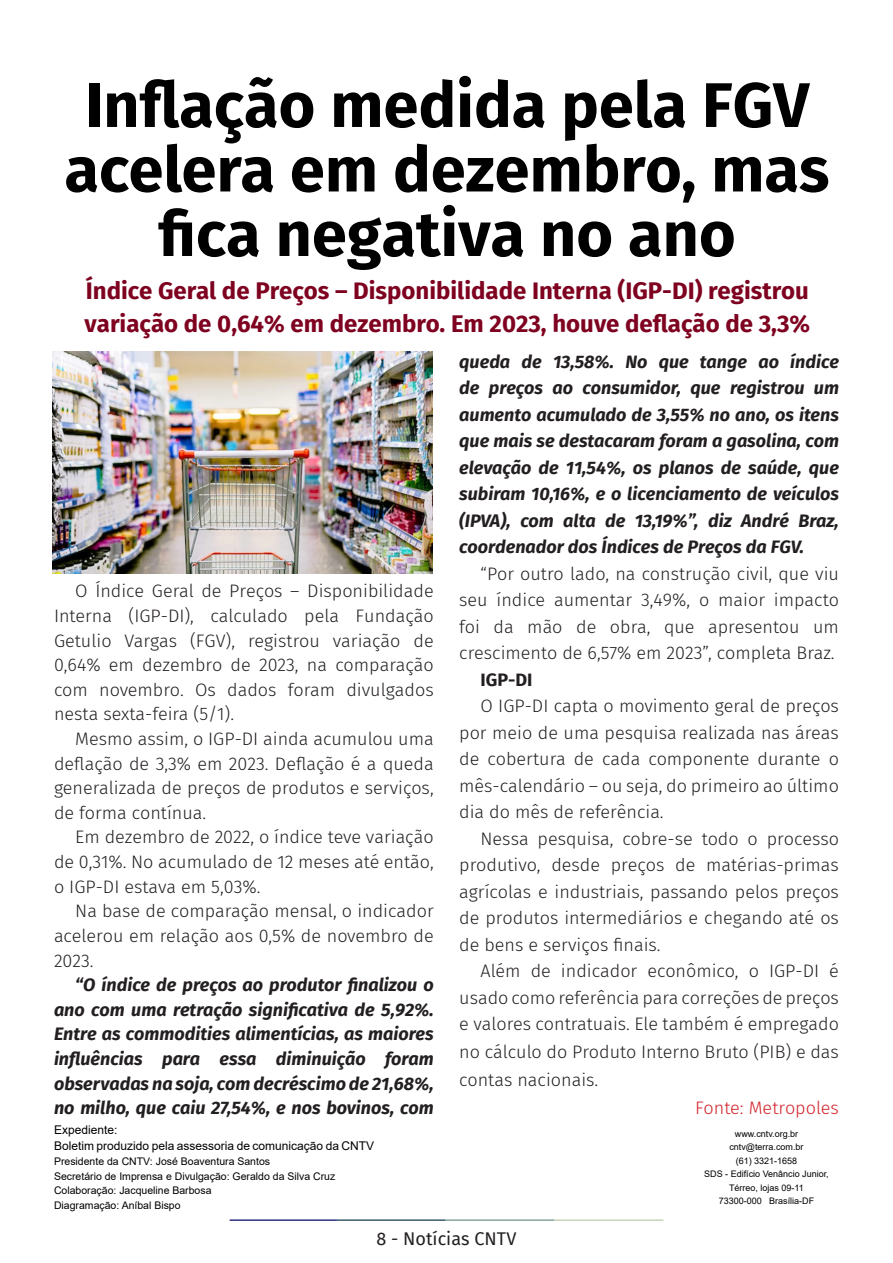
<style>
.page{position:relative;width:893px;height:1263px;background:#fff}
.page>*{position:absolute;margin:0;border:0;box-sizing:border-box;transform-origin:0 0}
.t1{font:700 63px/64.5px "Fira Sans";color:#000001;text-align:center}
.t2{font:700 24px/33px "Fira Sans";color:#7e0220}
.t3{font:300 18px/24.6px "Fira Sans";color:#231f20;text-align:justify}
.t4{font:italic 700 18px/26.5px "Fira Sans";color:#231f20;text-align:justify}
.t5{font:300 18px "Fira Sans";color:#d1232a}
.t6{font:18px "Fira Sans";color:#231f20}
.t7{font:700 18px "Fira Sans";color:#231f20}
.t8{font:12px "Arial";color:#000}
.t9{font:10.5px "Arial";color:#000}
.t10{font:9px/13.5px "Arial";color:#000;text-align:center}
</style>
<div class="page">
<hr style="left:230px;top:1219px;width:107px;height:2px;background:#2f3088">
<hr style="left:337px;top:1219px;width:109px;height:2px;background:#3a5f6d">
<hr style="left:446px;top:1219px;width:109px;height:2px;background:#87a59a">
<hr style="left:555px;top:1219px;width:108px;height:2px;background:#c6d5b7">
<img style="left:52px;top:351px;width:380px;height:222px">
<p class="t1" style="left:64px;top:68px;width:766px">Inflação medida pela FGV acelera em dezembro, mas fica negativa no ano</p>
<p class="t2" style="left:85px;top:272px;width:727px">Índice Geral de Preços – Disponibilidade Interna (IGP-DI) registrou variação de 0,64% em dezembro. Em 2023, houve deflação de 3,3%</p>
<p class="t3" style="left:54px;top:579px;width:381px;text-indent:21px">O Índice Geral de Preços – Disponibilidade Interna (IGP-DI), calculado pela Fundação Getulio Vargas (FGV), registrou variação de 0,64% em dezembro de 2023, na comparação com novembro. Os dados foram divulgados nesta sexta-feira (5/1).</p>
<p class="t3" style="left:54px;top:726px;width:381px;text-indent:21px">Mesmo assim, o IGP-DI ainda acumulou uma deflação de 3,3% em 2023. Deflação é a queda generalizada de preços de produtos e serviços, de forma contínua.</p>
<p class="t3" style="left:54px;top:825px;width:381px;text-indent:21px">Em dezembro de 2022, o índice teve variação de 0,31%. No acumulado de 12 meses até então, o IGP-DI estava em 5,03%.</p>
<p class="t3" style="left:54px;top:899px;width:381px;text-indent:21px">Na base de comparação mensal, o indicador acelerou em relação aos 0,5% de novembro de 2023.</p>
<p class="t4" style="left:54px;top:971px;width:381px;line-height:24.6px;text-indent:21px">“O índice de preços ao produtor finalizou o ano com uma retração significativa de 5,92%.<br>Entre as commodities alimentícias, as maiores influências para essa diminuição foram observadas na soja, com decréscimo de 21,68%, no milho, que caiu 27,54%, e nos bovinos, com</p>
<p class="t8" style="left:54px;top:1121px;width:65px">Expediente:</p>
<p class="t8" style="left:54px;top:1138px;width:322px">Boletim produzido pela assessoria de comunicação da CNTV</p>
<p class="t9" style="left:54px;top:1154px;width:218px">Presidente da CNTV: José Boaventura Santos</p>
<p class="t9" style="left:54px;top:1169px;width:283px">Secretário de Imprensa e Divulgação: Geraldo da Silva Cruz</p>
<p class="t9" style="left:54px;top:1183px;width:159px">Colaboração: Jacqueline Barbosa</p>
<p class="t9" style="left:54px;top:1198px;width:128px">Diagramação: Aníbal Bispo</p>
<p class="t4" style="left:459px;top:347px;width:381px">queda de 13,58%. No que tange ao índice de preços ao consumidor, que registrou um aumento acumulado de 3,55% no ano, os itens que mais se destacaram foram a gasolina, com elevação de 11,54%, os planos de saúde, que subiram 10,16%, e o licenciamento de veículos (IPVA), com alta de 13,19%”, diz André Braz, coordenador dos Índices de Preços da FGV.</p>
<p class="t3" style="left:459px;top:560px;width:381px;line-height:26.5px;text-indent:21px">“Por outro lado, na construção civil, que viu seu índice aumentar 3,49%, o maior impacto foi da mão de obra, que apresentou um crescimento de 6,57% em 2023”, completa Braz.</p>
<p class="t7" style="left:480px;top:664px;width:54px">IGP-DI</p>
<p class="t3" style="left:459px;top:693px;width:381px;line-height:26.5px;text-indent:21px">O IGP-DI capta o movimento geral de preços por meio de uma pesquisa realizada nas áreas de cobertura de cada componente durante o mês-calendário – ou seja, do primeiro ao último dia do mês de referência.</p>
<p class="t3" style="left:459px;top:825px;width:381px;line-height:26.5px;text-indent:21px">Nessa pesquisa, cobre-se todo o processo produtivo, desde preços de matérias-primas agrícolas e industriais, passando pelos preços de produtos intermediários e chegando até os de bens e serviços finais.</p>
<p class="t3" style="left:459px;top:957px;width:381px;line-height:27.3px;text-indent:21px">Além de indicador econômico, o IGP-DI é usado como referência para correções de preços e valores contratuais. Ele também é empregado no cálculo do Produto Interno Bruto (PIB) e das contas nacionais.</p>
<p class="t5" style="left:695px;top:1095px;width:145px">Fonte: Metropoles</p>
<p class="t10" style="left:735px;top:1127px;width:65px">www.cntv.org.br</p>
<p class="t10" style="left:729px;top:1140px;width:76px">cntv@terra.com.br</p>
<p class="t10" style="left:736px;top:1154px;width:63px">(61) 3321-1658</p>
<p class="t10" style="left:704px;top:1167px;width:126px">SDS - Edifício Venâncio Junior,<br>Térreo, lojas 09-11</p>
<p class="t10" style="left:719px;top:1194px;width:97px">73300-000 Brasília-DF</p>
<p class="t6" style="left:377px;top:1225px;width:141px">8 - Notícias CNTV</p>
</div>
